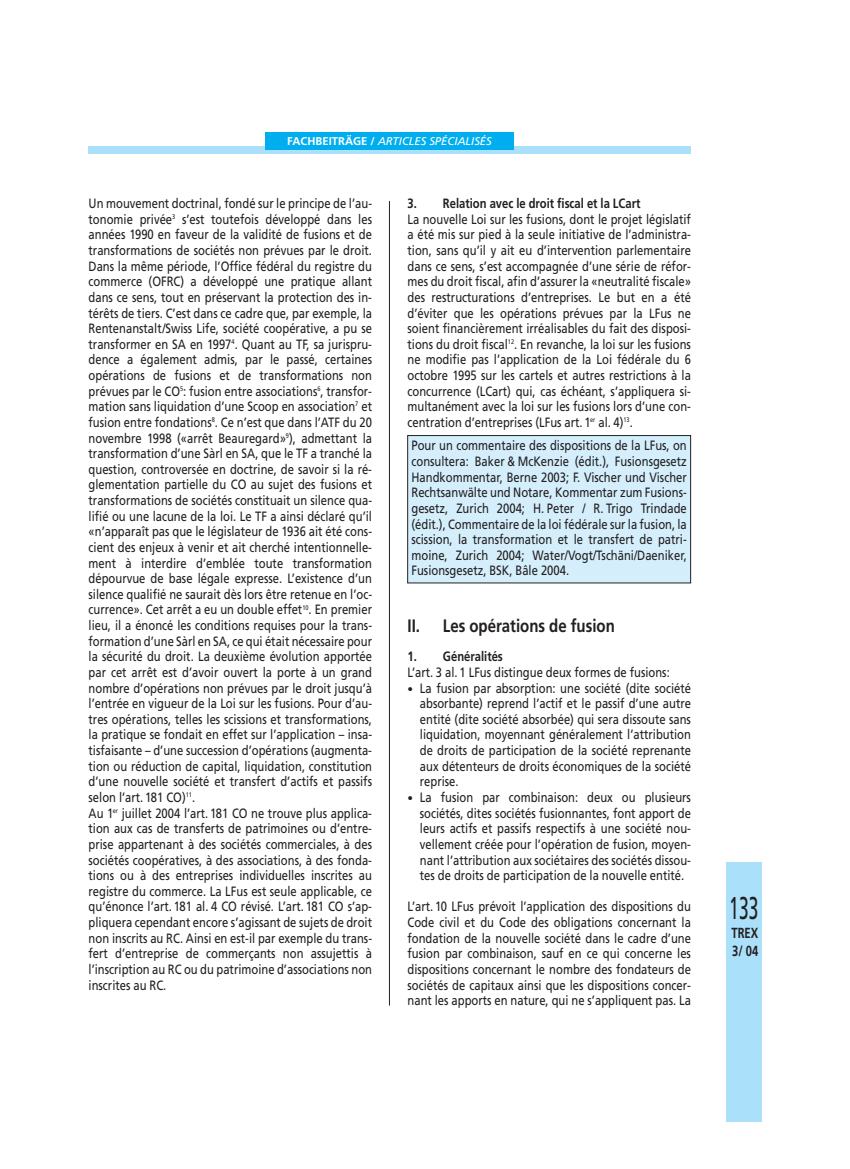
<style>
.page{position:relative;width:850px;height:1169px;background:#fff}
.page>*{position:absolute;margin:0;border:0;box-sizing:border-box;transform-origin:0 0}
.t1{font:31.5px "Frutiger";color:#231f20;scale:.56 1}
.t2{font:700 18px "Frutiger";color:#231f20;scale:.83 1}
.t3{font:700 14.62px/17.4px "Frutiger";color:#231f20;scale:.77 1}
.t4{font:13.5px/15.6px "Frutiger";color:#231f20;text-align:justify;scale:.83 1}
.t5{font:700 13.5px "Frutiger";color:#231f20;scale:.83 1}
.t6{font:italic 11.25px "Frutiger";color:#fff}
.s1{font-weight:700;font-style:normal}
.s2{font-size:11.25px}
</style>
<div class="page">
<hr style="left:389px;top:201px;width:1px;height:804px;background:#231f20">
<div style="left:88px;top:146px;width:603px;height:7px;background:#aae0f9"></div>
<div style="left:266px;top:132px;width:248px;height:18px;background:#00aeef"></div>
<div style="left:726px;top:862px;width:36px;height:259px;background:#aae0f9"></div>
<div style="left:408px;top:435px;width:283px;height:148px;background:#d4effb"></div>
<div style="left:407px;top:435px;width:284px;height:148px;border:1px solid #231f20"></div>
<p class="t6" style="left:287px;top:137px;width:206px"><span class="s1">FACHBEITRÄGE /</span> ARTICLES SPÉCIALISÉS</p>
<p class="t4" style="left:89px;top:197px;width:343px;text-align:left">Un mouvement doctrinal, fondé sur le principe de l’au&shy;tonomie privée<sup>3</sup> s’est toutefois développé dans les années 1990 en faveur de la validité de fusions et de transformations de sociétés non prévues par le droit.<br>Dans la même période, l’Office fédéral du registre du commerce (OFRC) a développé une pratique allant dans ce sens, tout en préservant la protection des in&shy;térêts de tiers. C’est dans ce cadre que, par exemple, la Rentenanstalt/Swiss Life, société coopérative, a pu se transformer en SA en 1997<sup>4</sup>. Quant au TF, sa jurispru&shy;dence a également admis, par le passé, certaines opérations de fusions et de transformations non prévues par le CO<sup>5</sup>: fusion entre associations<sup>6</sup>, transfor&shy;mation sans liquidation d’une Scoop en association<sup>7</sup> et fusion entre fondations<sup>8</sup>. Ce n’est que dans l’ATF du 20 novembre 1998 («arrêt Beauregard»<sup>9</sup>), admettant la transformation d’une Sàrl en SA, que le TF a tranché la question, controversée en doctrine, de savoir si la ré&shy;glementation partielle du CO au sujet des fusions et transformations de sociétés constituait un silence qua&shy;lifié ou une lacune de la loi. Le TF a ainsi déclaré qu’il «n’apparaît pas que le législateur de 1936 ait été cons&shy;cient des enjeux à venir et ait cherché intentionnelle&shy;ment à interdire d’emblée toute transformation dépourvue de base légale expresse. L’existence d’un silence qualifié ne saurait dès lors être retenue en l’oc&shy;currence». Cet arrêt a eu un double effet<sup>10</sup>. En premier lieu, il a énoncé les conditions requises pour la trans&shy;formation d’une Sàrl en SA, ce qui était nécessaire pour la sécurité du droit. La deuxième évolution apportée par cet arrêt est d’avoir ouvert la porte à un grand nombre d’opérations non prévues par le droit jusqu’à l’entrée en vigueur de la Loi sur les fusions. Pour d’au&shy;tres opérations, telles les scissions et transformations, la pratique se fondait en effet sur l’application – insa&shy;tisfaisante – d’une succession d’opérations (augmenta&shy;tion ou réduction de capital, liquidation, constitution d’une nouvelle société et transfert d’actifs et passifs selon l’art. 181 CO)<sup>11</sup>.<br>Au 1<sup>er</sup> juillet 2004 l’art. 181 CO ne trouve plus applica&shy;tion aux cas de transferts de patrimoines ou d’entre&shy;prise appartenant à des sociétés commerciales, à des sociétés coopératives, à des associations, à des fonda&shy;tions ou à des entreprises individuelles inscrites au registre du commerce. La LFus est seule applicable, ce qu’énonce l’art. 181 al. 4 CO révisé. L’art. 181 CO s’ap&shy;pliquera cependant encore s’agissant de sujets de droit non inscrits au RC. Ainsi en est-il par exemple du trans&shy;fert d’entreprise de commerçants non assujettis à l’inscription au RC ou du patrimoine d’associations non inscrites au RC.</p>
<p class="t5" style="left:408px;top:198px;width:282px">3. Relation avec le droit fiscal et la LCart</p>
<p class="t4" style="left:408px;top:212px;width:343px">La nouvelle Loi sur les fusions, dont le projet législatif a été mis sur pied à la seule initiative de l’administra&shy;tion, sans qu’il y ait eu d’intervention parlementaire dans ce sens, s’est accompagnée d’une série de réfor&shy;mes du droit fiscal, afin d’assurer la «neutralité fiscale» des restructurations d’entreprises. Le but en a été d’éviter que les opérations prévues par la LFus ne soient financièrement irréalisables du fait des disposi&shy;tions du droit fiscal<sup>12</sup>. En revanche, la loi sur les fusions ne modifie pas l’application de la Loi fédérale du 6 octobre 1995 sur les cartels et autres restrictions à la concurrence (LCart) qui, cas échéant, s’appliquera si&shy;multanément avec la loi sur les fusions lors d’une con&shy;centration d’entreprises (LFus art. 1<sup>er</sup> al. 4)<sup>13</sup>.</p>
<p class="t4" style="left:411px;top:439px;width:333px">Pour un commentaire des dispositions de la LFus, on consultera: Baker &amp; McKenzie (édit.), Fusionsgesetz Handkommentar, Berne 2003; F. Vischer und Vischer Rechtsanwälte und Notare, Kommentar zum Fusions&shy;gesetz, Zurich 2004; H. Peter / R. Trigo Trindade (édit.), Commentaire de la loi fédérale sur la fusion, la scission, la transformation et le transfert de patri&shy;moine, Zurich 2004; Water/Vogt/Tschäni/Daeniker, Fusionsgesetz, BSK, Bâle 2004.</p>
<h2 class="t2" style="left:408px;top:618px;width:251px">II. Les opérations de fusion</h2>
<p class="t5" style="left:408px;top:651px;width:116px">1. Généralités</p>
<p class="t4" style="left:408px;top:665px;width:317px">L’art. 3 al. 1 LFus distingue deux formes de fusions:</p>
<p class="t4" style="left:420px;top:681px;width:328px;text-indent:-12px"><span class="s2">•</span> La fusion par absorption: une société (dite société absorbante) reprend l’actif et le passif d’une autre entité (dite société absorbée) qui sera dissoute sans liquidation, moyennant généralement l’attribution de droits de participation de la société reprenante aux détenteurs de droits économiques de la société reprise.</p>
<p class="t4" style="left:420px;top:790px;width:328px;text-indent:-12px"><span class="s2">•</span> La fusion par combinaison: deux ou plusieurs sociétés, dites sociétés fusionnantes, font apport de leurs actifs et passifs respectifs à une société nou&shy;vellement créée pour l’opération de fusion, moyen&shy;nant l’attribution aux sociétaires des sociétés dissou&shy;tes de droits de participation de la nouvelle entité.</p>
<p class="t4" style="left:408px;top:900px;width:343px">L’art. 10 LFus prévoit l’application des dispositions du Code civil et du Code des obligations concernant la fondation de la nouvelle société dans le cadre d’une fusion par combinaison, sauf en ce qui concerne les dispositions concernant le nombre des fondateurs de sociétés de capitaux ainsi que les dispositions concer&shy;nant les apports en nature, qui ne s’appliquent pas. La</p>
<h1 class="t1" style="left:729px;top:895px;width:54px">133</h1>
<p class="t3" style="left:731px;top:925px;width:36px">TREX<br>3/ 04</p>
</div>
